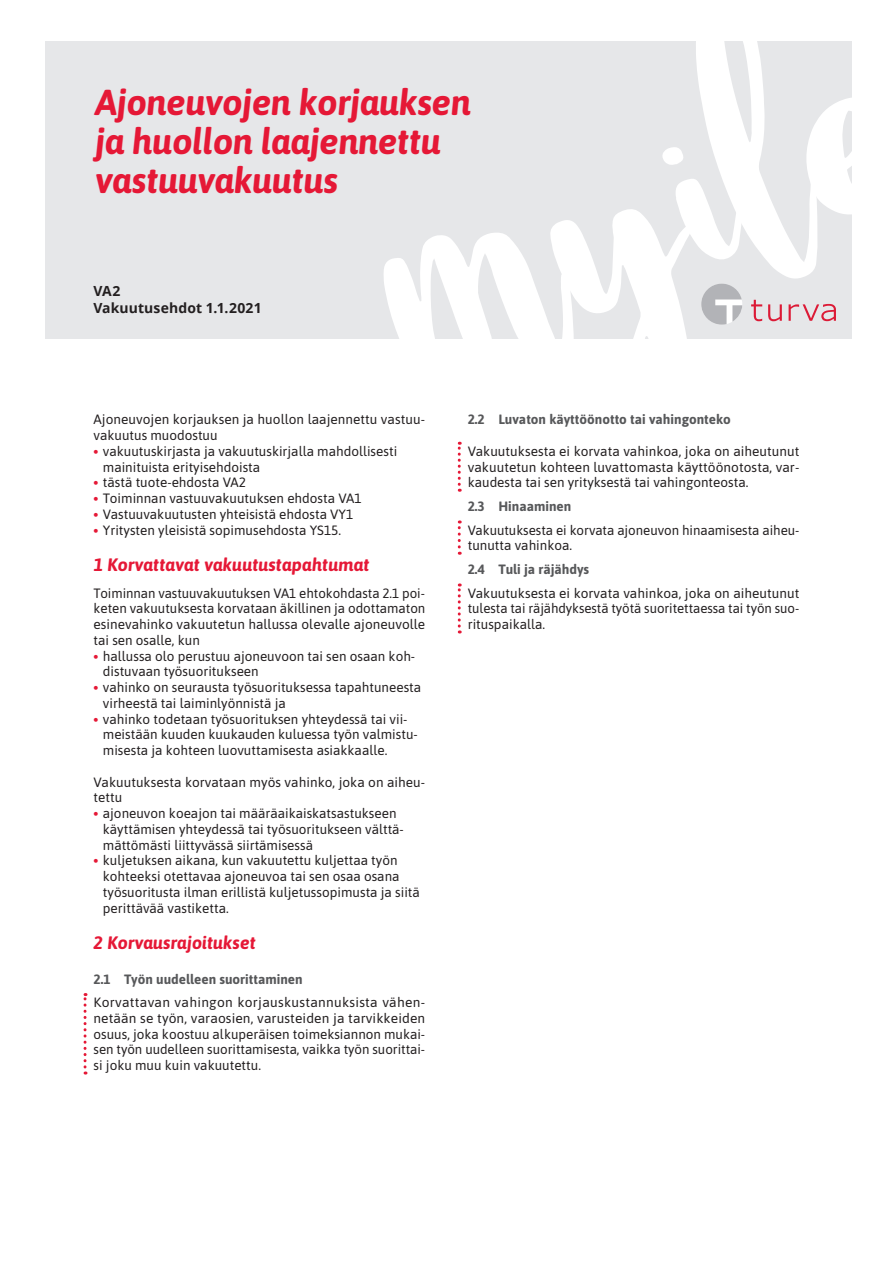
<style>
.page{position:relative;width:893px;height:1263px;background:#fff}
.page>*{position:absolute;margin:0;border:0;box-sizing:border-box;transform-origin:0 0}
._0_Kansi_Otsikko{font:italic 700 36px/39px "Asap";letter-spacing:-.01em;color:#e51836}
._1_Otsikko_Vakuutusl{font:italic 700 18px "Asap";color:#e51836}
._0_Takakansi_Väliots{font:700 13.95px/17.2px "Open Sans";letter-spacing:.01em;color:#231f20}
._3b_Leipäteksti_Ei_S{font:13.5px/15.8px "Asap";color:#231f20}
._3_Leipäteksti_Ei_Si{font:13.5px/15.8px "Asap";color:#231f20}
._1_Alaotsikko{font:700 13.5px "Asap";color:#57585a}
.s1{font-family:"Adobe Garamond Pro";font-weight:700;font-size:12.45px;color:#e51836}
</style>
<div class="page">
<div style="left:45px;top:42px;width:807px;height:297px;background:#e6e7e9"></div>
<svg style="left:84px;top:993px;width:3px;height:81px"></svg>
<svg style="left:383px;top:41px;width:469px;height:451px"></svg>
<svg style="left:458px;top:520px;width:3px;height:35px"></svg>
<svg style="left:458px;top:583px;width:3px;height:50px"></svg>
<p class="_0_Kansi_Otsikko" style="left:96px;top:81px;width:377px">Ajoneuvojen korjauksen ja huollon laajennettu vastuuvakuutus</p>
<p class="_0_Takakansi_Väliots" style="left:93px;top:282px;width:170px">VA2<br>Vakuutusehdot 1.1.2021</p>
<p class="_3_Leipäteksti_Ei_Si" style="left:94px;top:411px;width:333px">Ajoneuvojen korjauksen ja huollon laajennettu vastuu&shy;vakuutus muodostuu</p>
<p class="_3b_Leipäteksti_Ei_S" style="left:103px;top:442px;width:296px;text-indent:-9px"><span class="s1">•</span> vakuutuskirjasta ja vakuutuskirjalla mahdollisesti mainituista erityisehdoista</p>
<p class="_3b_Leipäteksti_Ei_S" style="left:94px;top:474px;width:154px"><span class="s1">•</span> tästä tuote-ehdosta VA2</p>
<p class="_3b_Leipäteksti_Ei_S" style="left:94px;top:490px;width:270px"><span class="s1">•</span> Toiminnan vastuuvakuutuksen ehdosta VA1</p>
<p class="_3b_Leipäteksti_Ei_S" style="left:94px;top:505px;width:261px"><span class="s1">•</span> Vastuuvakuutusten yhteisistä ehdosta VY1</p>
<p class="_3b_Leipäteksti_Ei_S" style="left:94px;top:521px;width:249px"><span class="s1">•</span> Yritysten yleisistä sopimusehdosta YS15.</p>
<p class="_1_Otsikko_Vakuutusl" style="left:94px;top:552px;width:278px">1 Korvattavat vakuutustapahtumat</p>
<p class="_3_Leipäteksti_Ei_Si" style="left:94px;top:584px;width:333px;text-align:justify">Toiminnan vastuuvakuutuksen VA1 ehtokohdasta 2.1 poi&shy;keten vakuutuksesta korvataan äkillinen ja odottamaton esinevahinko vakuutetun hallussa olevalle ajoneuvolle tai sen osalle, kun</p>
<p class="_3b_Leipäteksti_Ei_S" style="left:103px;top:647px;width:314px;text-indent:-9px"><span class="s1">•</span> hallussa olo perustuu ajoneuvoon tai sen osaan koh&shy;distuvaan työsuoritukseen</p>
<p class="_3b_Leipäteksti_Ei_S" style="left:103px;top:679px;width:320px;text-indent:-9px"><span class="s1">•</span> vahinko on seurausta työsuorituksessa tapahtuneesta virheestä tai laiminlyönnistä ja</p>
<p class="_3b_Leipäteksti_Ei_S" style="left:103px;top:710px;width:316px;text-indent:-9px"><span class="s1">•</span> vahinko todetaan työsuorituksen yhteydessä tai vii&shy;meistään kuuden kuukauden kuluessa työn valmistu&shy;misesta ja kohteen luovuttamisesta asiakkaalle.</p>
<p class="_3_Leipäteksti_Ei_Si" style="left:94px;top:773px;width:333px">Vakuutuksesta korvataan myös vahinko, joka on aiheu&shy;tettu</p>
<p class="_3b_Leipäteksti_Ei_S" style="left:103px;top:805px;width:303px;text-indent:-9px"><span class="s1">•</span> ajoneuvon koeajon tai määräaikaiskatsastukseen käyttämisen yhteydessä tai työsuoritukseen välttä&shy;mättömästi liittyvässä siirtämisessä</p>
<p class="_3b_Leipäteksti_Ei_S" style="left:103px;top:852px;width:318px;text-indent:-9px"><span class="s1">•</span> kuljetuksen aikana, kun vakuutettu kuljettaa työn kohteeksi otettavaa ajoneuvoa tai sen osaa osana työsuoritusta ilman erillistä kuljetussopimusta ja siitä perittävää vastiketta.</p>
<p class="_1_Otsikko_Vakuutusl" style="left:94px;top:930px;width:164px">2 Korvausrajoitukset</p>
<p class="_1_Alaotsikko" style="left:94px;top:969px;width:211px">2.1 Työn uudelleen suorittaminen</p>
<p class="_3b_Leipäteksti_Ei_S" style="left:94px;top:994px;width:333px;text-align:justify">Korvattavan vahingon korjauskustannuksista vähen&shy;netään se työn, varaosien, varusteiden ja tarvikkeiden osuus, joka koostuu alkuperäisen toimeksiannon mukai&shy;sen työn uudelleen suorittamisesta, vaikka työn suorittai&shy;si joku muu kuin vakuutettu.</p>
<p class="_1_Alaotsikko" style="left:468px;top:410px;width:265px">2.2 Luvaton käyttöönotto tai vahingonteko</p>
<p class="_3b_Leipäteksti_Ei_S" style="left:468px;top:442px;width:333px;text-align:justify">Vakuutuksesta ei korvata vahinkoa, joka on aiheutunut vakuutetun kohteen luvattomasta käyttöönotosta, var&shy;kaudesta tai sen yrityksestä tai vahingonteosta.</p>
<p class="_1_Alaotsikko" style="left:468px;top:497px;width:105px">2.3 Hinaaminen</p>
<p class="_3b_Leipäteksti_Ei_S" style="left:468px;top:521px;width:333px">Vakuutuksesta ei korvata ajoneuvon hinaamisesta aiheu&shy;tunutta vahinkoa.</p>
<p class="_1_Alaotsikko" style="left:468px;top:560px;width:123px">2.4 Tuli ja räjähdys</p>
<p class="_3b_Leipäteksti_Ei_S" style="left:468px;top:584px;width:333px;text-align:justify">Vakuutuksesta ei korvata vahinkoa, joka on aiheutunut tulesta tai räjähdyksestä työtä suoritettaessa tai työn suo&shy;rituspaikalla.</p>
</div>
